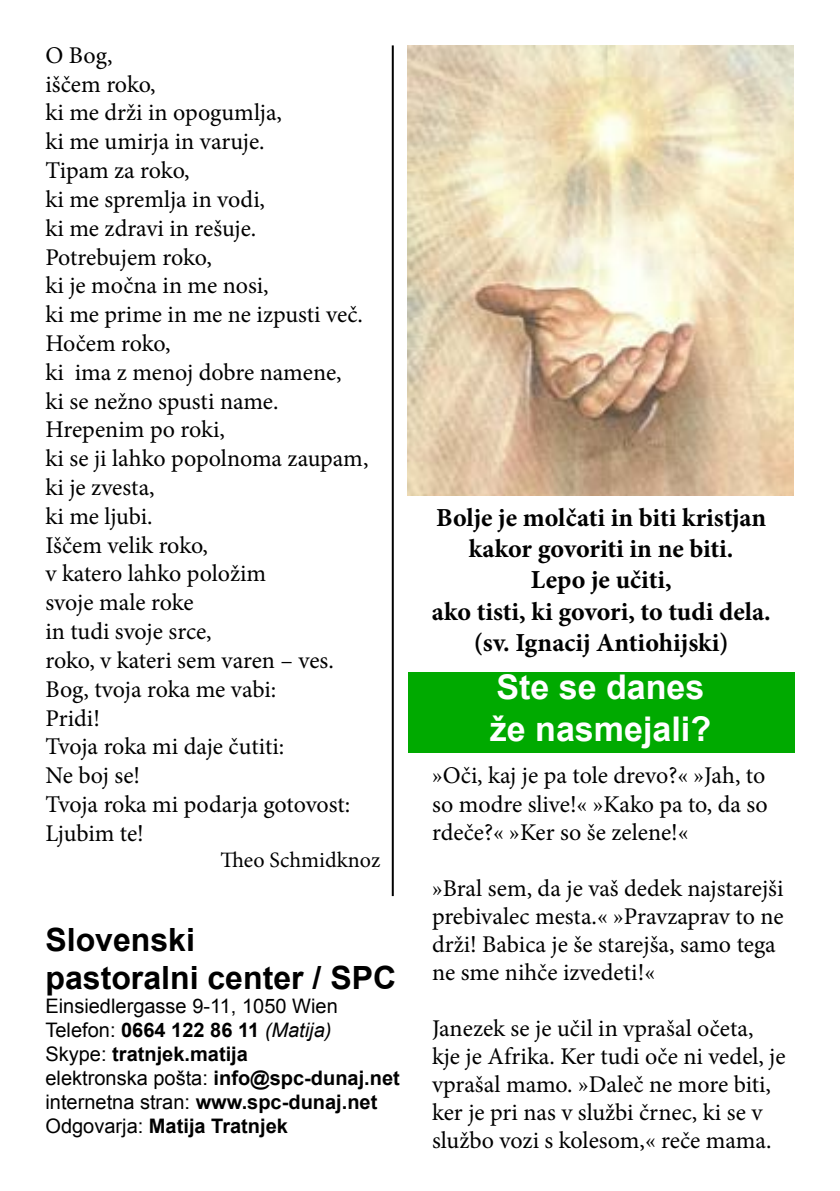
<style>
.page{position:relative;width:840px;height:1191px;background:#fff}
.page>*{position:absolute;margin:0;border:0;box-sizing:border-box;transform-origin:0 0}
.t1{font:700 34px/42px "Arial";color:#fff}
.t2{font:700 32px/38.4px "Arial";color:#000}
.t3{font:700 26px/31.2px "Minion Pro";color:#000;text-align:center}
.t4{font:24px/28.8px "Minion Pro";color:#000}
.t5{font:22px "Minion Pro";color:#000}
.t6{font:20px/24px "Arial";color:#000}
.s1{font-weight:700}
.s2{font-style:italic}
</style>
<div class="page">
<div style="left:408px;top:672px;width:386px;height:80px;background:#0a0"></div>
<img style="left:408px;top:45px;width:384px;height:450px">
<hr style="left:391px;top:45px;width:2px;height:851px;background:#000">
<p class="t4" style="left:45px;top:41px;width:324px">O Bog,<br>iščem roko,<br>ki me drži in opogumlja,<br>ki me umirja in varuje.<br>Tipam za roko,<br>ki me spremlja in vodi,<br>ki me zdravi in rešuje.<br>Potrebujem roko,<br>ki je močna in me nosi,<br>ki me prime in me ne izpusti več.<br>Hočem roko,<br>ki ima z menoj dobre namene,<br>ki se nežno spusti name.<br>Hrepenim po roki,<br>ki se ji lahko popolnoma zaupam, ki je zvesta,<br>ki me ljubi.<br>Iščem velik roko,<br>v katero lahko položim<br>svoje male roke<br>in tudi svoje srce,<br>roko, v kateri sem varen – ves.<br>Bog, tvoja roka me vabi:<br>Pridi!<br>Tvoja roka mi daje čutiti:<br>Ne boj se!<br>Tvoja roka mi podarja gotovost:<br>Ljubim te!</p>
<p class="t5" style="left:220px;top:845px;width:161px">Theo Schmidknoz</p>
<h2 class="t2" style="left:45px;top:921px;width:352px">Slovenski<br>pastoralni center / SPC</h2>
<p class="t6" style="left:45px;top:994px;width:356px">Einsiedlergasse 9-11, 1050 Wien Telefon: <span class="s1">0664 122 86 11</span> <span class="s2">(Matija)<br></span>Skype: <span class="s1">tratnjek.matija<br></span>elektronska pošta: <span class="s1">info@spc-dunaj.net </span>internetna stran: <span class="s1">www.spc-dunaj.net </span>Odgovarja: <span class="s1">Matija Tratnjek</span></p>
<p class="t3" style="left:431px;top:502px;width:340px">Bolje je molčati in biti kristjan kakor govoriti in ne biti.<br>Lepo je učiti,<br>ako tisti, ki govori, to tudi dela. (sv. Ignacij Antiohijski)</p>
<h1 class="t1" style="left:489px;top:667px;width:223px">Ste se danes že nasmejali?</h1>
<p class="t4" style="left:432px;top:762px;width:337px;line-height:28px;text-align:justify">»Oči, kaj je pa tole drevo?« »Jah, to so modre slive!« »Kako pa to, da so rdeče?« »Ker so še zelene!«</p>
<p class="t4" style="left:432px;top:874px;width:353px;line-height:28px">»Bral sem, da je vaš dedek najstarejši prebivalec mesta.« »Pravzaprav to ne drži! Babica je še starejša, samo tega ne sme nihče izvedeti!«</p>
<p class="t4" style="left:432px;top:1014px;width:355px;line-height:28px">Janezek se je učil in vprašal očeta, kje je Afrika. Ker tudi oče ni vedel, je vprašal mamo. »Daleč ne more biti, ker je pri nas v službi črnec, ki se v službo vozi s kolesom,« reče mama.</p>
</div>
